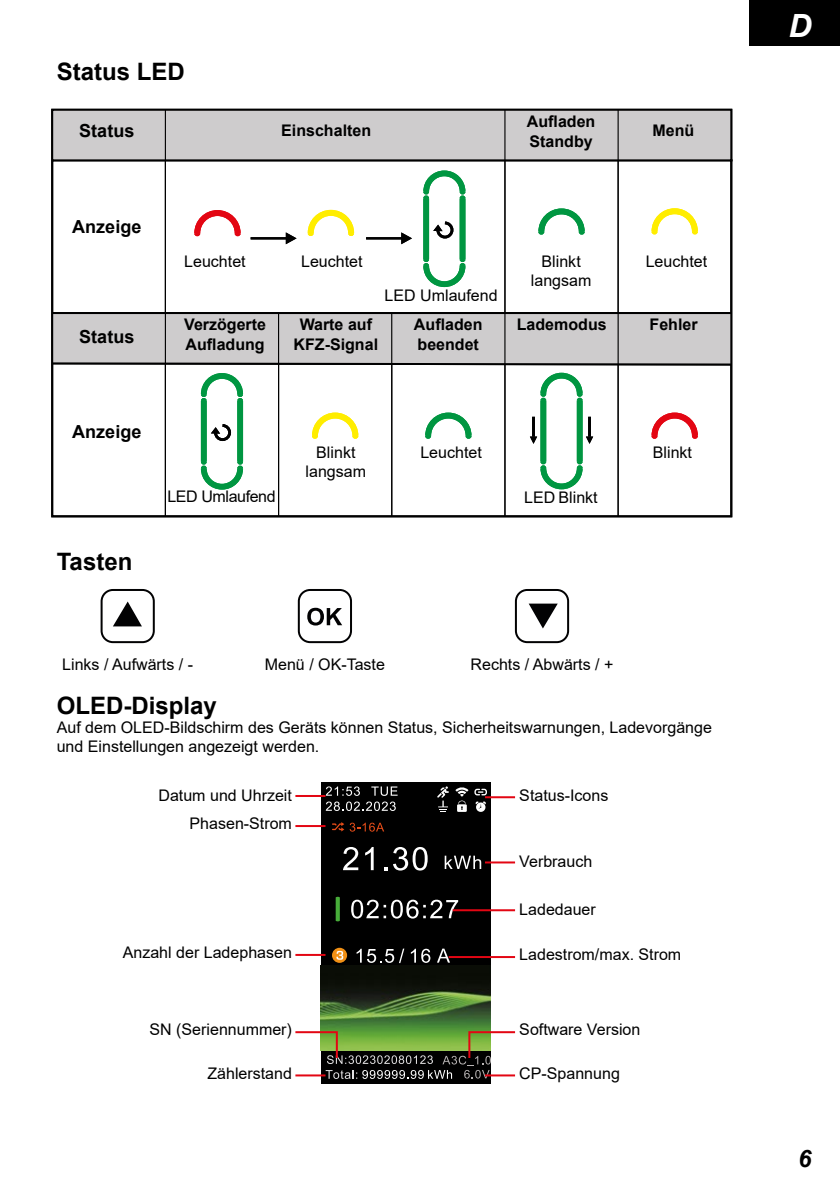
<style>
.page{position:relative;width:840px;height:1191px;background:#fff}
.page>*{position:absolute;margin:0;border:0;box-sizing:border-box;transform-origin:0 0}
.t1{font:italic 700 32px "Arial";color:#fff}
.t2{font:700 24px "Arial";color:#000}
.t3{font:italic 700 24px "Arial";color:#000}
.t4{font:18px/21.6px "Arial";color:#000}
.t5{font:700 18px "Arial";color:#000}
.t6{font:16px/19.2px "Arial";color:#000;text-align:center}
.t7{font:700 16px/19.2px "Arial";color:#000}
.t8{font:16px "Arial";letter-spacing:-.025em;color:#000}
</style>
<div class="page">
<svg style="left:51px;top:109px;width:680px;height:408px"></svg>
<hr style="left:165px;top:109px;width:1px;height:407px;background:#000">
<hr style="left:278px;top:313px;width:1px;height:203px;background:#000">
<hr style="left:391px;top:313px;width:1px;height:203px;background:#000">
<hr style="left:504px;top:109px;width:1px;height:407px;background:#000">
<hr style="left:617px;top:109px;width:1px;height:407px;background:#000">
<svg style="left:536px;top:206px;width:50px;height:31px"></svg>
<svg style="left:649px;top:206px;width:50px;height:30px"></svg>
<svg style="left:51px;top:311px;width:680px;height:181px"></svg>
<svg style="left:421px;top:168px;width:46px;height:121px"></svg>
<svg style="left:192px;top:208px;width:50px;height:30px"></svg>
<svg style="left:305px;top:208px;width:51px;height:30px"></svg>
<hr style="left:250px;top:237px;width:36px;height:2px;background:#000">
<svg style="left:286px;top:232px;width:10px;height:12px"></svg>
<hr style="left:366px;top:237px;width:36px;height:2px;background:#000">
<svg style="left:401px;top:232px;width:11px;height:12px"></svg>
<div style="left:100px;top:589px;width:55px;height:54px;border:2px solid #020203;border-radius:11px"></div>
<svg style="left:113px;top:601px;width:29px;height:25px"></svg>
<div style="left:297px;top:589px;width:55px;height:54px;border:2px solid #020203;border-radius:11px"></div>
<svg style="left:307px;top:608px;width:35px;height:17px"></svg>
<div style="left:514px;top:589px;width:54px;height:54px;border:2px solid #020203;border-radius:11px"></div>
<svg style="left:528px;top:603px;width:29px;height:25px"></svg>
<div style="left:320px;top:781px;width:170px;height:302px;background:#000"></div>
<svg style="left:343px;top:847px;width:15px;height:23px"></svg>
<svg style="left:365px;top:847px;width:8px;height:23px"></svg>
<svg style="left:393px;top:847px;width:34px;height:23px"></svg>
<svg style="left:335px;top:896px;width:4px;height:25px"></svg>
<svg style="left:351px;top:899px;width:107px;height:19px"></svg>
<svg style="left:325px;top:786px;width:72px;height:25px"></svg>
<svg style="left:332px;top:947px;width:15px;height:16px"></svg>
<svg style="left:336px;top:951px;width:7px;height:8px"></svg>
<svg style="left:444px;top:855px;width:37px;height:14px"></svg>
<svg style="left:437px;top:786px;width:11px;height:26px"></svg>
<img style="left:320px;top:965px;width:170px;height:65px">
<svg style="left:437px;top:948px;width:13px;height:14px"></svg>
<svg style="left:356px;top:948px;width:5px;height:14px"></svg>
<svg style="left:367px;top:948px;width:37px;height:15px"></svg>
<svg style="left:410px;top:948px;width:20px;height:15px"></svg>
<svg style="left:332px;top:822px;width:52px;height:9px"></svg>
<svg style="left:455px;top:787px;width:33px;height:25px"></svg>
<hr style="left:295px;top:795px;width:30px;height:2px;background:#e30613">
<hr style="left:295px;top:825px;width:30px;height:2px;background:#e30613">
<hr style="left:295px;top:954px;width:30px;height:2px;background:#e30613">
<svg style="left:295px;top:1030px;width:221px;height:49px"></svg>
<hr style="left:448px;top:956px;width:66px;height:2px;background:#e30613">
<hr style="left:452px;top:909px;width:62px;height:2px;background:#e30613">
<hr style="left:484px;top:861px;width:30px;height:2px;background:#e30613">
<hr style="left:484px;top:796px;width:30px;height:2px;background:#e30613">
<div style="left:748px;top:0;width:91px;height:45px;background:#000"></div>
<h2 class="t2" style="left:57px;top:54px;width:130px">Status LED</h2>
<p class="t4" style="left:238px;top:116px;width:95px">Einschalten</p>
<p class="t4" style="left:529px;top:112px;width:73px">Aufladen<br>Standby</p>
<p class="t7" style="left:281px;top:121px;width:91px">Einschalten</p>
<p class="t7" style="left:526px;top:112px;width:70px">Aufladen<br>Standby</p>
<p class="t5" style="left:79px;top:118px;width:57px">Status</p>
<p class="t7" style="left:652px;top:121px;width:43px">Menü</p>
<p class="t5" style="left:72px;top:214px;width:71px">Anzeige</p>
<p class="t5" style="left:79px;top:324px;width:57px">Status</p>
<p class="t6" style="left:184px;top:251px;width:63px">Leuchtet</p>
<p class="t6" style="left:301px;top:251px;width:63px">Leuchtet</p>
<p class="t6" style="left:384px;top:286px;width:114px">LED Umlaufend</p>
<p class="t6" style="left:530px;top:251px;width:62px">Blinkt langsam</p>
<p class="t6" style="left:645px;top:251px;width:63px">Leuchtet</p>
<p class="t7" style="left:184px;top:315px;width:83px">Verzögerte<br>Aufladung</p>
<p class="t7" style="left:293px;top:315px;width:86px;text-align:center">Warte auf<br>KFZ-Signal</p>
<p class="t7" style="left:414px;top:315px;width:70px">Aufladen beendet</p>
<p class="t7" style="left:516px;top:315px;width:91px">Lademodus</p>
<p class="t7" style="left:649px;top:315px;width:50px">Fehler</p>
<p class="t5" style="left:72px;top:419px;width:71px">Anzeige</p>
<h2 class="t2" style="left:57px;top:544px;width:77px">Tasten</h2>
<p class="t6" style="left:305px;top:442px;width:62px">Blinkt langsam</p>
<p class="t6" style="left:420px;top:442px;width:63px">Leuchtet</p>
<p class="t6" style="left:652px;top:442px;width:41px">Blinkt</p>
<p class="t8" style="left:167px;top:485px;width:110px">LED Umlaufend</p>
<p class="t6" style="left:524px;top:488px;width:75px">LED Blinkt</p>
<p class="t6" style="left:62px;top:654px;width:132px">Links / Aufwärts / -</p>
<p class="t6" style="left:265px;top:654px;width:122px">Menü / OK-Taste</p>
<p class="t6" style="left:470px;top:654px;width:144px">Rechts / Abwärts / +</p>
<h2 class="t2" style="left:57px;top:688px;width:162px">OLED-Display</h2>
<p class="t6" style="left:57px;top:717px;width:656px;text-align:left">Auf dem OLED-Bildschirm des Geräts können Status, Sicherheitswarnungen, Ladevorgänge und Einstellungen angezeigt werden.</p>
<p class="t6" style="left:158px;top:781px;width:135px;line-height:27.8px;text-align:right">Datum und Uhrzeit<br>Phasen-Strom</p>
<p class="t6" style="left:519px;top:786px;width:90px">Status-Icons</p>
<p class="t6" style="left:519px;top:851px;width:74px">Verbrauch</p>
<p class="t6" style="left:519px;top:899px;width:78px">Ladedauer</p>
<p class="t6" style="left:123px;top:942px;width:170px">Anzahl der Ladephasen</p>
<p class="t6" style="left:519px;top:945px;width:163px">Ladestrom/max. Strom</p>
<p class="t6" style="left:149px;top:1020px;width:144px">SN (Seriennummer)</p>
<p class="t6" style="left:207px;top:1064px;width:86px">Zählerstand</p>
<p class="t6" style="left:519px;top:1020px;width:122px">Software Version</p>
<p class="t6" style="left:519px;top:1064px;width:102px">CP-Spannung</p>
<h1 class="t1" style="left:788px;top:5px;width:25px">D</h1>
<h2 class="t3" style="left:797px;top:1142px;width:15px">6</h2>
</div>
